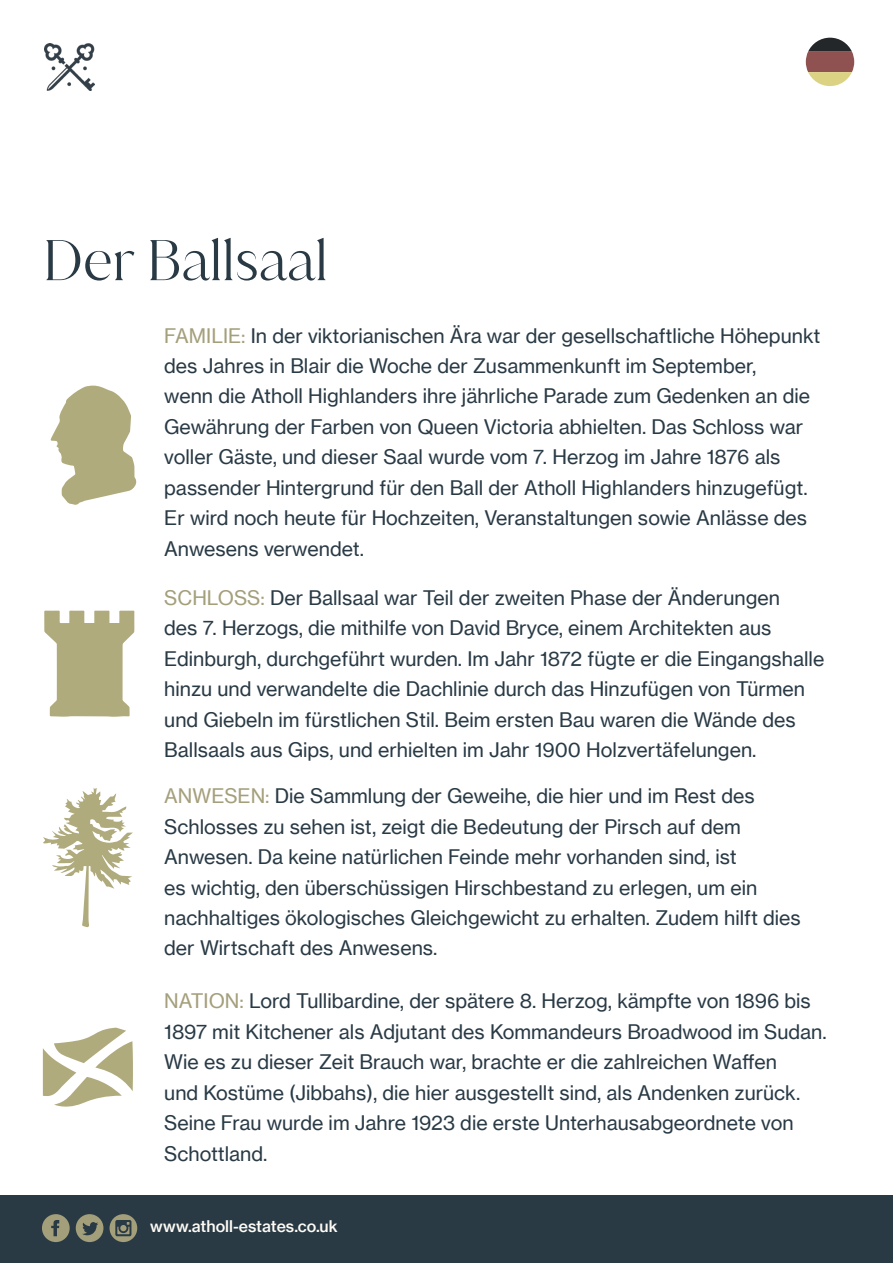
<style>
.page{position:relative;width:893px;height:1263px;background:#fff}
.page>*{position:absolute;margin:0;border:0;box-sizing:border-box;transform-origin:0 0}
.t1{font:300 55.05px "Juana Alt";color:#293a45}
.t2{font:19.65px/30.5px "N Haas Grotesk TX Pro 55 Rg";color:#293a45}
.t3{font:15.75px "N Haas Grotesk TX Pro 65 Md";color:#fefbf5}
.s1{color:#a49f7b}
</style>
<div class="page">
<div style="left:0;top:1195px;width:893px;height:68px;background:#293a45"></div>
<svg style="left:42px;top:1214px;width:28px;height:28px"></svg>
<svg style="left:110px;top:1214px;width:27px;height:28px"></svg>
<svg style="left:76px;top:1214px;width:27px;height:28px"></svg>
<img style="left:45px;top:43px;width:50px;height:47px">
<svg style="left:806px;top:38px;width:48px;height:48px"></svg>
<svg style="left:43px;top:1028px;width:90px;height:79px"></svg>
<svg style="left:51px;top:385px;width:85px;height:120px"></svg>
<svg style="left:44px;top:611px;width:90px;height:106px"></svg>
<svg style="left:43px;top:788px;width:90px;height:139px"></svg>
<p class="t1" style="left:43px;top:225px;width:286px">Der Ballsaal</p>
<p class="t2" style="left:164px;top:320px;width:658px"><span class="s1">FAMILIE:</span> In der viktorianischen Ära war der gesellschaftliche Höhepunkt des Jahres in Blair die Woche der Zusammenkunft im September,<br>wenn die Atholl Highlanders ihre jährliche Parade zum Gedenken an die Gewährung der Farben von Queen Victoria abhielten. Das Schloss war voller Gäste, und dieser Saal wurde vom 7. Herzog im Jahre 1876 als passender Hintergrund für den Ball der Atholl Highlanders hinzugefügt.<br>Er wird noch heute für Hochzeiten, Veranstaltungen sowie Anlässe des Anwesens verwendet.</p>
<p class="t2" style="left:164px;top:582px;width:662px"><span class="s1">SCHLOSS:</span> Der Ballsaal war Teil der zweiten Phase der Änderungen<br>des 7. Herzogs, die mithilfe von David Bryce, einem Architekten aus Edinburgh, durchgeführt wurden. Im Jahr 1872 fügte er die Eingangshalle hinzu und verwandelte die Dachlinie durch das Hinzufügen von Türmen und Giebeln im fürstlichen Stil. Beim ersten Bau waren die Wände des Ballsaals aus Gips, und erhielten im Jahr 1900 Holzvertäfelungen.</p>
<p class="t2" style="left:164px;top:781px;width:638px"><span class="s1">ANWESEN:</span> Die Sammlung der Geweihe, die hier und im Rest des Schlosses zu sehen ist, zeigt die Bedeutung der Pirsch auf dem Anwesen. Da keine natürlichen Feinde mehr vorhanden sind, ist<br>es wichtig, den überschüssigen Hirschbestand zu erlegen, um ein nachhaltiges ökologisches Gleichgewicht zu erhalten. Zudem hilft dies der Wirtschaft des Anwesens.</p>
<p class="t2" style="left:164px;top:986px;width:664px"><span class="s1">NATION:</span> Lord Tullibardine, der spätere 8. Herzog, kämpfte von 1896 bis 1897 mit Kitchener als Adjutant des Kommandeurs Broadwood im Sudan.<br>Wie es zu dieser Zeit Brauch war, brachte er die zahlreichen Waffen<br>und Kostüme (Jibbahs), die hier ausgestellt sind, als Andenken zurück.<br>Seine Frau wurde im Jahre 1923 die erste Unterhausabgeordnete von Schottland.</p>
<p class="t3" style="left:150px;top:1217px;width:189px">www.atholl-estates.co.uk</p>
</div>
